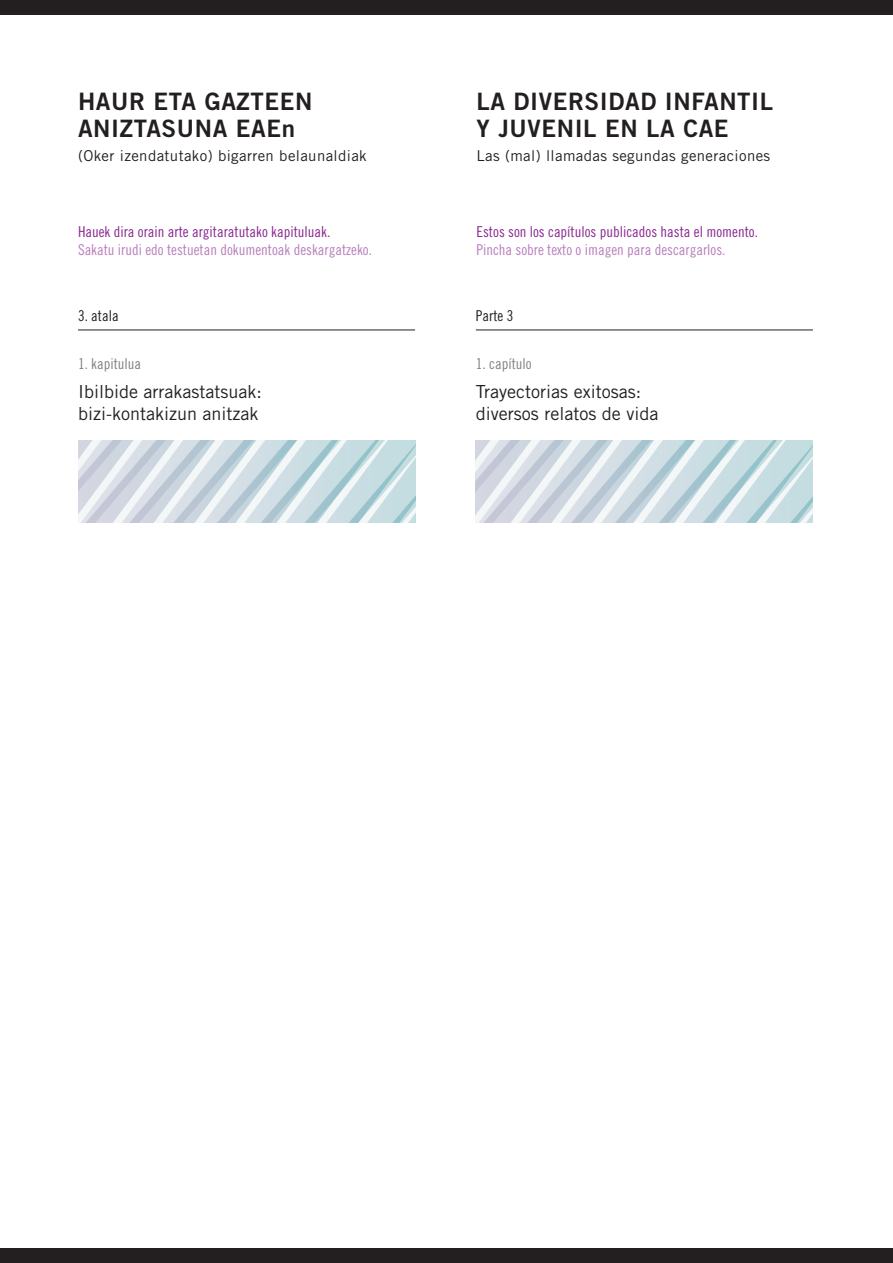
<style>
.page{position:relative;width:893px;height:1263px;background:#fff}
.page>*{position:absolute;margin:0;border:0;box-sizing:border-box;transform-origin:0 0}
.t1{font:24px/27px "Trade Gothic LT Std Bd 2";letter-spacing:.025em;color:#231f20}
.t2{font:18px/21.6px "Trade Gothic LT Std";color:#231f20}
.t3{font:15px "Trade Gothic LT Std Cn 18";color:#892890}
.t4{font:15px "Trade Gothic LT Std Cn 18";color:rgb(137 40 144/.6)}
.t5{font:15px "Trade Gothic LT Std";letter-spacing:.025em;color:#231f20}
.t6{font:15px "Trade Gothic LT Std Cn 18";color:#808285}
.t7{font:15px "Trade Gothic LT Std Cn 18";color:#231f20}
</style>
<div class="page">
<div style="left:0;top:0;width:893px;height:15px;background:#231f20"></div>
<div style="left:0;top:1248px;width:893px;height:15px;background:#231f20"></div>
<hr style="left:78px;top:330px;width:337px;height:1px;background:#231f20">
<hr style="left:476px;top:330px;width:337px;height:1px;background:#231f20">
<svg style="left:78px;top:441px;width:337px;height:82px"></svg>
<svg style="left:476px;top:441px;width:337px;height:82px"></svg>
<h1 class="t1" style="left:78px;top:87px;width:236px">HAUR ETA GAZTEEN<br>ANIZTASUNA EAEn</h1>
<p class="t5" style="left:78px;top:146px;width:290px">(Oker izendatutako) bigarren belaunaldiak</p>
<p class="t3" style="left:78px;top:223px;width:254px">Hauek dira orain arte argitaratutako kapituluak.</p>
<p class="t4" style="left:78px;top:241px;width:296px">Sakatu irudi edo testuetan dokumentoak deskargatzeko.</p>
<h1 class="t1" style="left:476px;top:87px;width:298px">LA DIVERSIDAD INFANTIL<br>Y JUVENIL EN LA CAE</h1>
<p class="t5" style="left:476px;top:146px;width:295px">Las (mal) llamadas segundas generaciones</p>
<p class="t3" style="left:476px;top:223px;width:283px">Estos son los capítulos publicados hasta el momento.</p>
<p class="t4" style="left:476px;top:241px;width:251px">Pincha sobre texto o imagen para descargarlos.</p>
<p class="t7" style="left:78px;top:307px;width:42px">3. atala</p>
<p class="t7" style="left:476px;top:307px;width:39px">Parte 3</p>
<p class="t6" style="left:78px;top:355px;width:65px">1. kapitulua</p>
<p class="t2" style="left:78px;top:381px;width:185px">Ibilbide arrakastatsuak: bizi-kontakizun anitzak</p>
<p class="t6" style="left:476px;top:355px;width:57px">1. capítulo</p>
<p class="t2" style="left:476px;top:381px;width:184px">Trayectorias exitosas: diversos relatos de vida</p>
</div>
